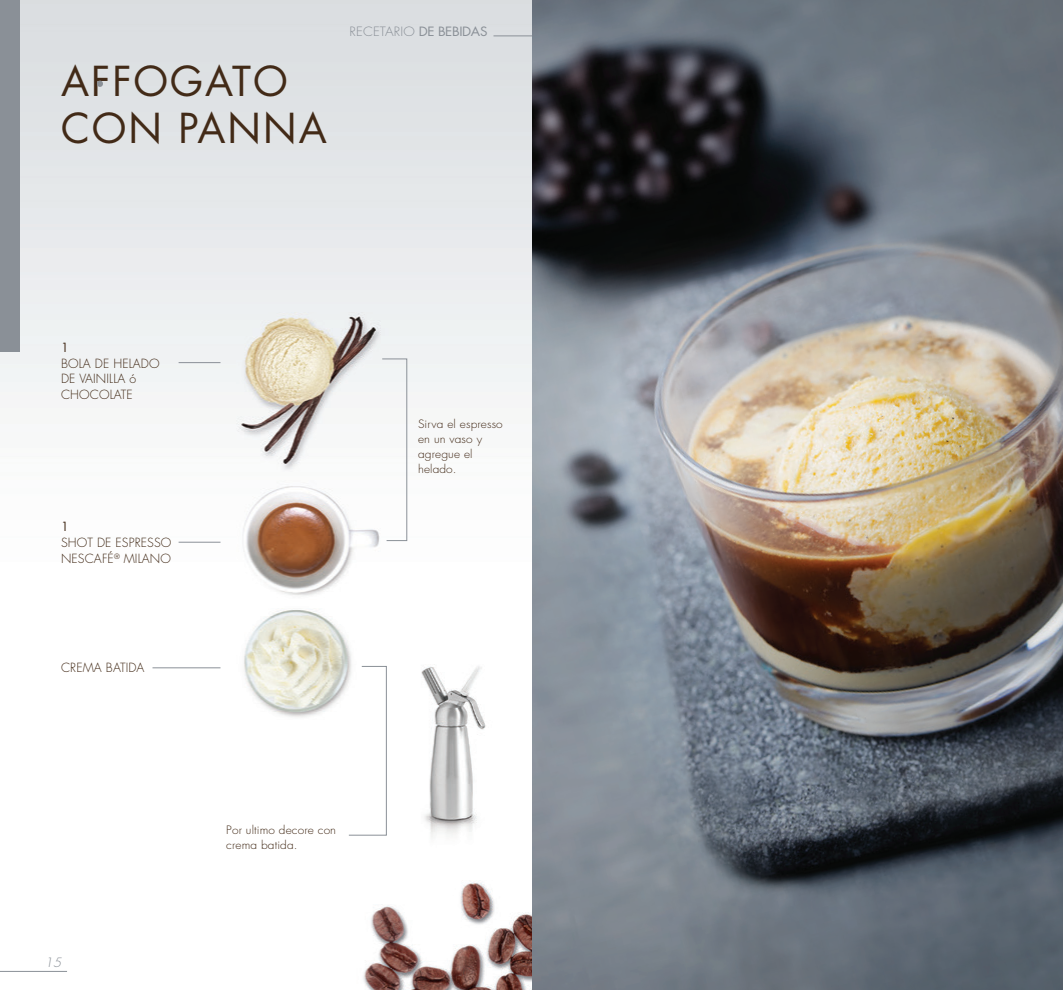
<style>
.page{position:relative;width:1063px;height:990px;background:#fff}
.page>*{position:absolute;margin:0;border:0;box-sizing:border-box;transform-origin:0 0}
.t1{font:40.25px/47.6px "Futura Std";letter-spacing:.05em;color:#422a17}
.t2{font:300 12.5px "Futura Std";letter-spacing:.01em;color:#8a9097;scale:1.07 1}
.t3{font:italic 300 12.5px "Futura Std";color:#8a9097;scale:1.07 1}
.t4{font:300 12.38px/15.8px "Futura Std";letter-spacing:.01em;color:#422a17}
.t5{font:12.38px "Futura Std";color:#422a17}
.t6{font:300 11.25px/15px "Futura Std";letter-spacing:.01em;color:#422a17;scale:1.06 1}
.s1{font-weight:400}
</style>
<div class="page">
<img style="left:0;top:0;width:533px;height:990px">
<hr style="left:493px;top:36px;width:54px;height:1px;background:#8a9097">
<hr style="left:0;top:971px;width:67px;height:1px;background:#8a9097">
<div style="left:0;top:0;width:19px;height:352px;background:#8a9097"></div>
<hr style="left:179px;top:362px;width:41px;height:1px;background:#8a9097">
<hr style="left:179px;top:542px;width:41px;height:1px;background:#8a9097">
<hr style="left:152px;top:668px;width:68px;height:1px;background:#8a9097">
<svg style="left:381px;top:358px;width:26px;height:183px"></svg>
<svg style="left:348px;top:666px;width:39px;height:170px"></svg>
<svg style="left:96px;top:81px;width:8px;height:6px"></svg>
<img style="left:533px;top:0;width:529px;height:990px">
<h1 class="t1" style="left:61px;top:58px;width:267px">AFFOGATO<br>CON PANNA</h1>
<p class="t2" style="left:349px;top:24px;width:130px">RECETARIO <span class="s1">DE BEBIDAS</span></p>
<p class="t5" style="left:61px;top:340px;width:9px">1</p>
<p class="t4" style="left:61px;top:356px;width:100px">BOLA DE HELADO<br>DE VAINILLA ó<br>CHOCOLATE</p>
<p class="t5" style="left:61px;top:519px;width:9px">1</p>
<p class="t4" style="left:61px;top:535px;width:112px">SHOT DE ESPRESSO<br>NESCAFÉ<sup>®</sup> MILANO</p>
<p class="t4" style="left:61px;top:660px;width:85px">CREMA BATIDA</p>
<p class="t3" style="left:45px;top:954px;width:17px">15</p>
<p class="t6" style="left:226px;top:823px;width:105px">Por ultimo decore con crema batida.</p>
<p class="t6" style="left:418px;top:417px;width:81px">Sirva el espresso en un vaso y agregue el helado.</p>
</div>
